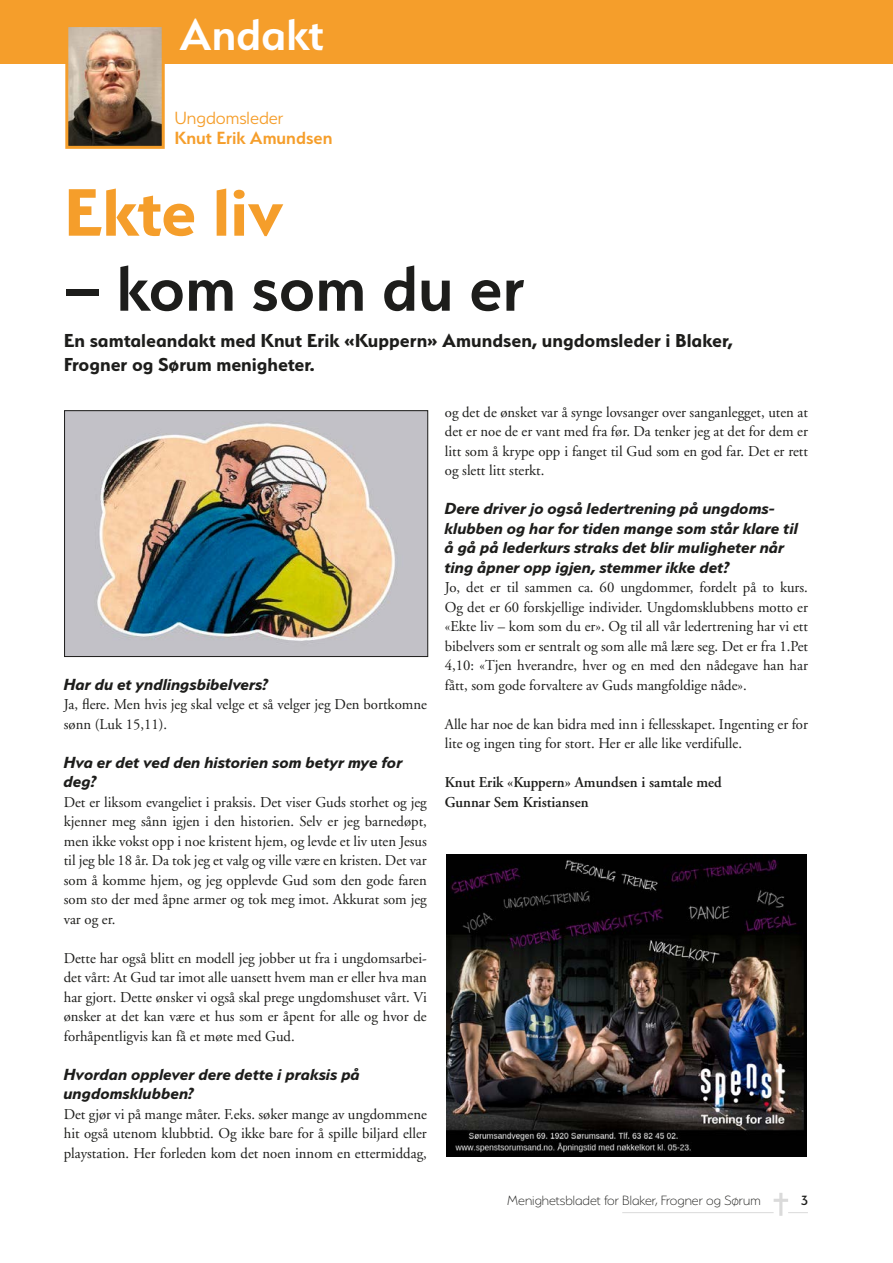
<style>
.page{position:relative;width:893px;height:1263px;background:#fff}
.page>*{position:absolute;margin:0;border:0;box-sizing:border-box;transform-origin:0 0}
.t1{font:700 75px "Serenity";color:#f59e2b}
.t2{font:600 72px "Serenity";color:#1d1d1b}
.t3{font:600 49.5px "Serenity";color:#fff}
.t4{font:700 21px/24px "Serenity";color:#1d1d1b}
.t5{font:600 19.8px "Serenity";color:#f59e2b}
.t6{font:300 19.8px "Serenity";color:#f59e2b}
.t7{font:italic 700 18px/19.5px "Serenity";color:#1d1d1b}
.t8{font:15px/19.5px "Adobe Garamond";color:#1d1d1b;text-align:justify}
.t9{font:600 15px/19.5px "Adobe Garamond";color:#1d1d1b}
.t10{font:200 15px "Serenity";color:#1d1d1b}
.t11{font:500 15px "Serenity";color:#1d1d1b}
.s1{font-size:75px}
</style>
<div class="page">
<hr style="left:622px;top:1212px;width:152px;height:1px;background:#dadada">
<svg style="left:774px;top:1193px;width:34px;height:23px"></svg>
<div style="left:0;top:0;width:893px;height:63px;background:#f59e2b"></div>
<img style="left:69px;top:28px;width:92px;height:117px">
<div style="left:65px;top:24px;width:100px;height:125px;border:3px solid #f59e2b"></div>
<img style="left:66px;top:412px;width:360px;height:243px">
<div style="left:64px;top:410px;width:364px;height:247px;border:1px solid #1d1d1b"></div>
<img style="left:446px;top:854px;width:360px;height:303px">
<h3 class="t3" style="left:180px;top:7px;width:146px">Andakt</h3>
<h3 class="t6" style="left:174px;top:108px;width:111px">Ungdomsleder</h3>
<h3 class="t5" style="left:174px;top:127px;width:160px">Knut Erik Amundsen</h3>
<h1 class="t1" style="left:64px;top:170px;width:221px">Ekte liv</h1>
<h2 class="t2" style="left:64px;top:249px;width:462px"><span class="s1">–</span> kom som du er</h2>
<h3 class="t4" style="left:64px;top:329px;width:671px">En samtaleandakt med Knut Erik «Kuppern» Amundsen, ungdomsleder i Blaker,<br>Frogner og Sørum menigheter.</h3>
<p class="t7" style="left:64px;top:674px;width:206px">Har du et yndlingsbibelvers?</p>
<p class="t8" style="left:64px;top:695px;width:365px">Ja, flere. Men hvis jeg skal velge et så velger jeg Den bortkomne sønn (Luk 15,11).</p>
<p class="t7" style="left:64px;top:752px;width:340px">Hva er det ved den historien som betyr mye for deg?</p>
<p class="t8" style="left:64px;top:792px;width:365px">Det er liksom evangeliet i praksis. Det viser Guds storhet og jeg kjenner meg sånn igjen i den historien. Selv er jeg barnedøpt, men ikke vokst opp i noe kristent hjem, og levde et liv uten Jesus til jeg ble 18 år. Da tok jeg et valg og ville være en kristen. Det var som å komme hjem, og jeg opplevde Gud som den gode faren som sto der med åpne armer og tok meg imot. Akkurat som jeg var og er.</p>
<p class="t8" style="left:64px;top:948px;width:365px">Dette har også blitt en modell jeg jobber ut fra i ungdomsarbei&shy;det vårt: At Gud tar imot alle uansett hvem man er eller hva man har gjort. Dette ønsker vi også skal prege ungdomshuset vårt. Vi ønsker at det kan være et hus som er åpent for alle og hvor de forhåpentligvis kan få et møte med Gud.</p>
<p class="t7" style="left:64px;top:1064px;width:298px">Hvordan opplever dere dette i praksis på ungdomsklubben?</p>
<p class="t8" style="left:64px;top:1104px;width:365px">Det gjør vi på mange måter. F.eks. søker mange av ungdommene hit også utenom klubbtid. Og ikke bare for å spille biljard eller playstation. Her forleden kom det noen innom en ettermiddag,</p>
<p class="t8" style="left:445px;top:402px;width:365px">og det de ønsket var å synge lovsanger over sanganlegget, uten at det er noe de er vant med fra før. Da tenker jeg at det for dem er litt som å krype opp i fanget til Gud som en god far. Det er rett og slett litt sterkt.</p>
<p class="t7" style="left:445px;top:498px;width:355px">Dere driver jo også ledertrening på ungdoms&shy;klubben og har for tiden mange som står klare til å gå på lederkurs straks det blir muligheter når ting åpner opp igjen, stemmer ikke det?</p>
<p class="t8" style="left:445px;top:578px;width:365px">Jo, det er til sammen ca. 60 ungdommer, fordelt på to kurs.<br>Og det er 60 forskjellige individer. Ungdomsklubbens motto er «Ekte liv – kom som du er». Og til all vår ledertrening har vi ett bibelvers som er sentralt og som alle må lære seg. Det er fra 1.Pet 4,10: «Tjen hverandre, hver og en med den nådegave han har fått, som gode forvaltere av Guds mangfoldige nåde».</p>
<p class="t8" style="left:445px;top:714px;width:365px">Alle har noe de kan bidra med inn i fellesskapet. Ingenting er for lite og ingen ting for stort. Her er alle like verdifulle.</p>
<p class="t9" style="left:445px;top:773px;width:278px">Knut Erik «Kuppern» Amundsen i samtale med<br>Gunnar Sem Kristiansen</p>
<p class="t10" style="left:507px;top:1193px;width:255px">Menighetsbladet for Blaker, Frogner og Sørum</p>
<p class="t11" style="left:801px;top:1192px;width:8px">3</p>
</div>
